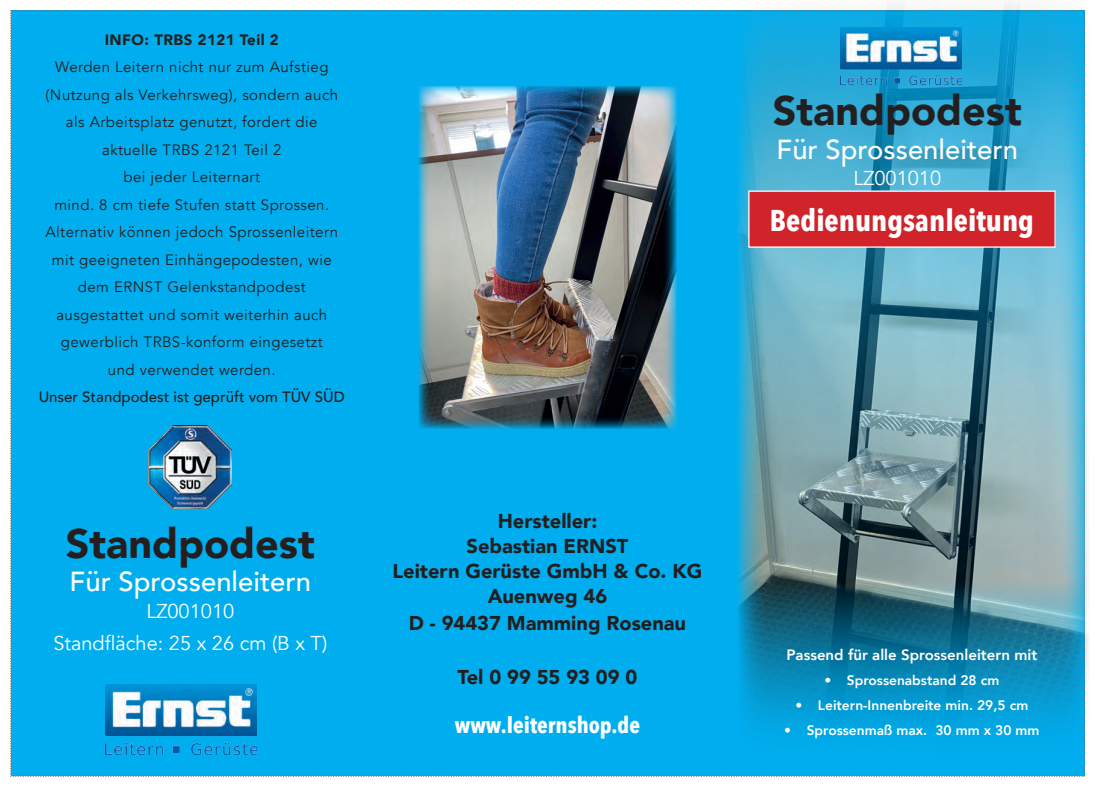
<style>
.page{position:relative;width:1095px;height:787px;background:#fff}
.page>*{position:absolute;margin:0;border:0;box-sizing:border-box;transform-origin:0 0}
.t1{font:900 41.25px "Avenir";color:#231f20}
.t2{font:700 30px "Avenir Next Condensed";color:#fff}
.t3{font:500 27.5px "Avenir";color:#fff}
.t4{font:700 22.5px "Avenir Next Condensed";color:#fff}
.t5{font:900 20px/25px "Avenir";color:#231f20;text-align:center}
.t6{font:20px/32.5px "Avenir";color:#fff;text-align:center}
.t7{font:15px/27.5px "Avenir";letter-spacing:.03em;color:#231f20;text-align:center}
.t8{font:500 15px "Avenir";color:#231f20}
.t9{font:800 15px "Avenir";color:#fff}
.t10{font:900 15px "Avenir";letter-spacing:.03em;color:#231f20}
.t11{font:800 13.75px "Avenir";color:#fff}
</style>
<div class="page">
<div style="left:10px;top:10px;width:718px;height:766px;background:#00aeef"></div>
<img style="left:728px;top:2px;width:361px;height:774px">
<img style="left:419px;top:86px;width:257px;height:343px">
<div style="left:749px;top:191px;width:306px;height:56px;background:#d1232a"></div>
<div style="left:748px;top:190px;width:308px;height:58px;border:1px solid #fff"></div>
<img style="left:841px;top:28px;width:120px;height:56px">
<img style="left:106px;top:684px;width:151px;height:71px">
<img style="left:149px;top:425px;width:83px;height:83px">
<p class="t10" style="left:105px;top:27px;width:176px">INFO: TRBS 2121 Teil 2</p>
<p class="t7" style="left:46px;top:54px;width:294px">Werden Leitern nicht nur zum Aufstieg (Nutzung als Verkehrsweg), sondern auch als Arbeitsplatz genutzt, fordert die aktuelle TRBS 2121 Teil 2<br>bei jeder Leiternart<br>mind. 8 cm tiefe Stufen statt Sprossen.<br>Alternativ können jedoch Sprossenleitern mit geeigneten Einhängepodesten, wie dem ERNST Gelenkstandpodest ausgestattet und somit weiterhin auch gewerblich TRBS-konform eingesetzt<br>und verwendet werden.</p>
<p class="t8" style="left:39px;top:384px;width:308px">Unser Standpodest ist geprüft vom TÜV SÜD</p>
<h1 class="t1" style="left:66px;top:508px;width:250px">Standpodest</h1>
<h3 class="t3" style="left:70px;top:558px;width:243px">Für Sprossenleitern</h3>
<h3 class="t6" style="left:53px;top:595px;width:275px">LZ001010<br>Standfläche: 25 x 26 cm (B x T)</h3>
<h3 class="t5" style="left:392px;top:508px;width:311px">Hersteller:<br>Sebastian ERNST<br>Leitern Gerüste GmbH &amp; Co. KG<br>Auenweg 46</h3>
<h3 class="t5" style="left:409px;top:610px;width:279px">D - 94437 Mamming Rosenau</h3>
<h3 class="t5" style="left:457px;top:664px;width:181px">Tel 0 99 55 93 09 0</h3>
<h3 class="t4" style="left:455px;top:711px;width:187px">www.leiternshop.de</h3>
<h1 class="t1" style="left:773px;top:76px;width:250px">Standpodest</h1>
<h3 class="t3" style="left:776px;top:126px;width:243px">Für Sprossenleitern</h3>
<h3 class="t6" style="left:853px;top:163px;width:89px">LZ001010</h3>
<h2 class="t2" style="left:770px;top:202px;width:266px">Bedienungsanleitung</h2>
<p class="t9" style="left:786px;top:643px;width:252px">Passend für alle Sprossenleitern mit</p>
<p class="t11" style="left:824px;top:670px;width:176px">• Sprossenabstand 28 cm</p>
<p class="t11" style="left:795px;top:695px;width:234px">• Leitern-Innenbreite min. 29,5 cm</p>
<p class="t11" style="left:784px;top:720px;width:257px">• Sprossenmaß max. 30 mm x 30 mm</p>
</div>
